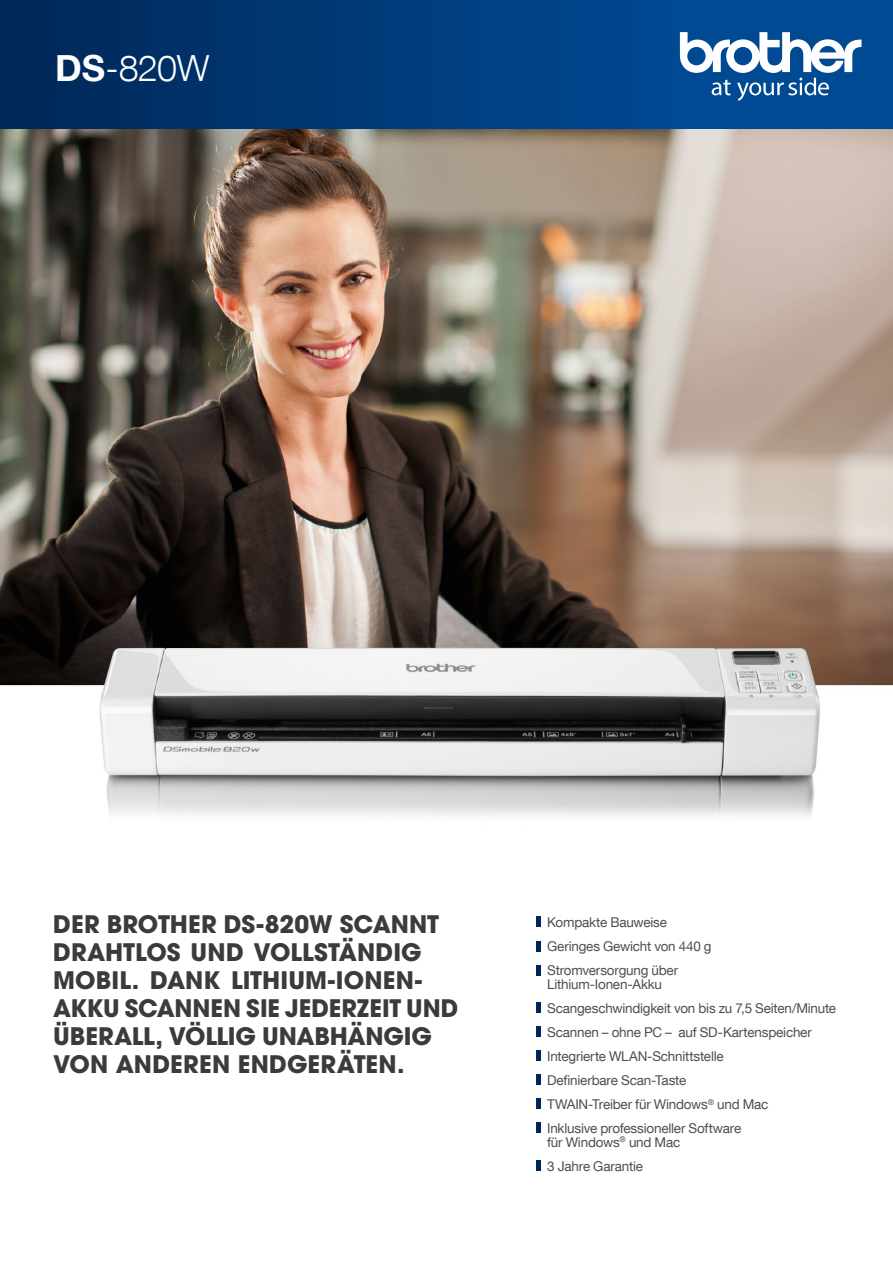
<style>
.page{position:relative;width:893px;height:1263px;background:#fff}
.page>*{position:absolute;margin:0;border:0;box-sizing:border-box;transform-origin:0 0}
.t1{font:300 36px "Helvetica Neue LT Com";color:#fff}
.t2{font:700 24px/28px "ITC Avant Garde Std";color:#3b3b3a}
.t3{font:13.5px/24px "Helvetica Neue LT Com";letter-spacing:-.015em;color:#4f4e4e}
.s1{font-weight:700}
</style>
<div class="page">
<img style="left:0;top:128px;width:893px;height:689px">
<hr style="left:537px;top:917px;width:4px;height:10px;background:#002655">
<hr style="left:537px;top:941px;width:4px;height:10px;background:#002655">
<hr style="left:537px;top:965px;width:4px;height:10px;background:#002655">
<hr style="left:537px;top:1002px;width:4px;height:11px;background:#002655">
<hr style="left:537px;top:1026px;width:4px;height:11px;background:#002655">
<hr style="left:537px;top:1050px;width:4px;height:11px;background:#002655">
<hr style="left:537px;top:1074px;width:4px;height:11px;background:#002655">
<hr style="left:537px;top:1098px;width:4px;height:11px;background:#002655">
<hr style="left:537px;top:1122px;width:4px;height:11px;background:#002655">
<hr style="left:537px;top:1160px;width:4px;height:11px;background:#002655">
<div style="left:680px;top:0;width:213px;height:128px;background:#004993"></div>
<div style="left:0;top:0;width:680px;height:128px;background:linear-gradient(to right,#002757,#004994)"></div>
<svg style="left:680px;top:32px;width:181px;height:69px"></svg>
<h1 class="t1" style="left:55px;top:46px;width:156px"><span class="s1">DS</span>-820W</h1>
<h2 class="t2" style="left:53px;top:909px;width:407px">DER BROTHER DS-820W SCANNT<br>DRAHTLOS UND VOLLSTÄNDIG<br>MOBIL. DANK LITHIUM-IONEN-<br>AKKU SCANNEN SIE JEDERZEIT UND<br>ÜBERALL, VÖLLIG UNABHÄNGIG<br>VON ANDEREN ENDGERÄTEN.</h2>
<p class="t3" style="left:547px;top:910px;width:166px">Kompakte Bauweise<br>Geringes Gewicht von 440 g<br>Stromversorgung über</p>
<p class="t3" style="left:547px;top:972px;width:290px">Lithium-Ionen-Akku<br>Scangeschwindigkeit von bis zu 7,5 Seiten/Minute Scannen – ohne PC – auf SD-Kartenspeicher Integrierte WLAN-Schnittstelle<br>Definierbare Scan-Taste<br>TWAIN-Treiber für Windows<sup>®</sup> und Mac<br>Inklusive professioneller Software</p>
<p class="t3" style="left:547px;top:1129px;width:135px">für Windows<sup>®</sup> und Mac<br>3 Jahre Garantie</p>
</div>
